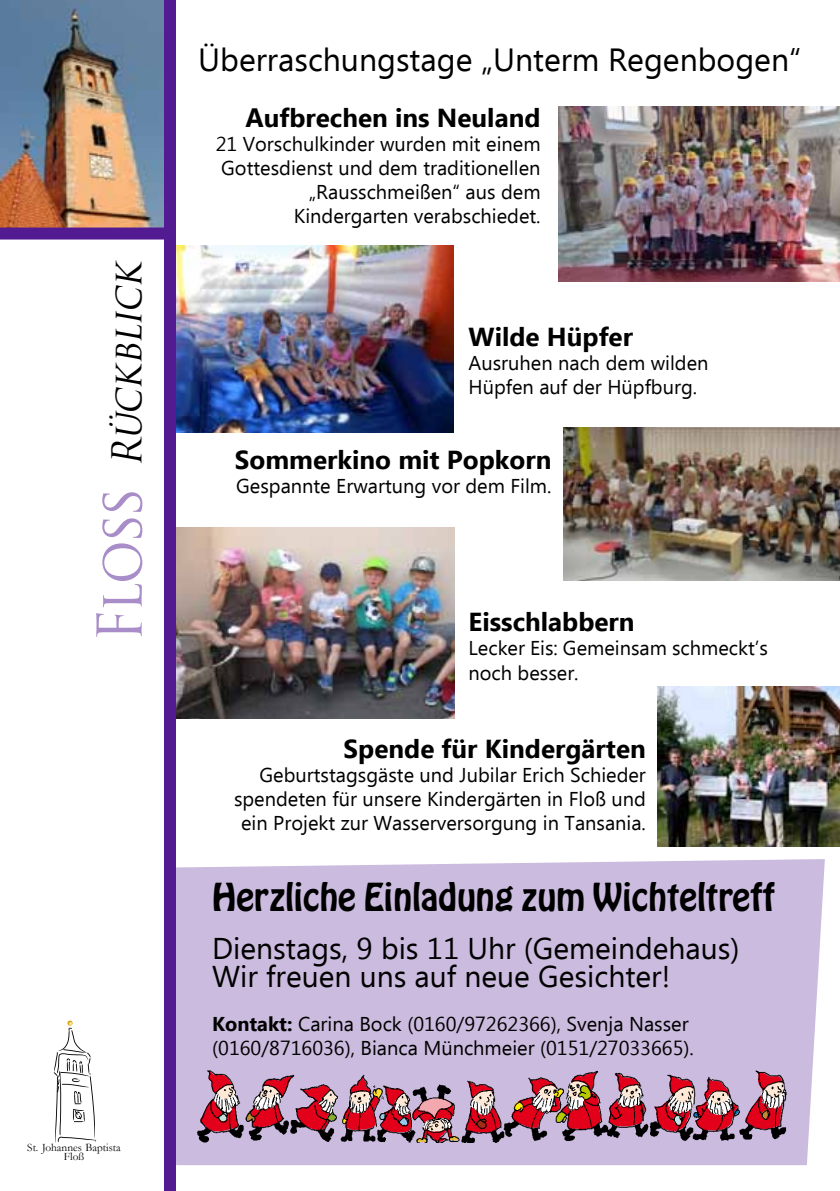
<style>
.page{position:relative;width:840px;height:1191px;background:#fff}
.page>*{position:absolute;margin:0;border:0;box-sizing:border-box;transform-origin:0 0}
.t1{font:italic 40px "Trajan Pro";color:#000;scale:.9 1}
.t2{font:34px "Hobo Std";color:#000}
.t3{font:32px "Ebrima";color:#000}
.t4{font:30px/28px "Ebrima";color:#000}
.t5{font:700 26px "Ebrima";color:#000}
.t6{font:20px/24px "Ebrima";color:#000}
.t7{font:11.4px/9.8px "Garamond";color:#000;text-align:center}
.s1{font-style:normal;font-size:60px;color:#a98dc8}
.s2{font-weight:700}
</style>
<div class="page">
<img style="left:175px;top:527px;width:279px;height:192px">
<img style="left:175px;top:245px;width:278px;height:187px">
<div style="left:175px;top:859px;width:649px;height:306px;background:#cbbbde"></div>
<img style="left:197px;top:1070px;width:589px;height:72px">
<img style="left:0;top:0;width:164px;height:227px">
<div style="left:164px;top:0;width:11px;height:1191px;background:#521b92"></div>
<svg style="left:54px;top:1020px;width:42px;height:123px"></svg>
<div style="left:0;top:227px;width:167px;height:12px;background:#521b92"></div>
<img style="left:563px;top:428px;width:276px;height:153px">
<img style="left:558px;top:106px;width:281px;height:175px">
<img style="left:657px;top:686px;width:182px;height:160px">
<h1 class="t1" style="left:101px;top:642px;width:431px;rotate:-90deg"><span class="s1">F l o s s</span> Rückblick</h1>
<p class="t7" style="left:27px;top:1141px;width:95px">St. Johannes Baptista<br>Floß</p>
<h3 class="t3" style="left:198px;top:37px;width:604px">Überraschungstage „Unterm Regenbogen“</h3>
<h3 class="t5" style="left:245px;top:99px;width:296px">Aufbrechen ins Neuland</h3>
<p class="t6" style="left:215px;top:133px;width:326px;text-align:right">21 Vorschulkinder wurden mit einem<br>Gottesdienst und dem traditionellen „Rausschmeißen“ aus dem<br>Kindergarten verabschiedet.</p>
<h3 class="t5" style="left:468px;top:318px;width:166px">Wilde Hüpfer</h3>
<p class="t6" style="left:468px;top:352px;width:241px">Ausruhen nach dem wilden<br>Hüpfen auf der Hüpfburg.</p>
<h3 class="t5" style="left:235px;top:441px;width:318px">Sommerkino mit Popkorn</h3>
<p class="t6" style="left:236px;top:475px;width:316px">Gespannte Erwartung vor dem Film.</p>
<h3 class="t5" style="left:468px;top:603px;width:167px">Eisschlabbern</h3>
<p class="t6" style="left:468px;top:637px;width:301px">Lecker Eis: Gemeinsam schmeckt’s noch besser.</p>
<h3 class="t5" style="left:343px;top:729px;width:303px">Spende für Kindergärten</h3>
<p class="t6" style="left:234px;top:763px;width:413px;text-align:right">Geburtstagsgäste und Jubilar Erich Schieder spendeten für unsere Kindergärten in Floß und ein Projekt zur Wasserversorgung in Tansania.</p>
<h2 class="t2" style="left:212px;top:874px;width:564px">Herzliche Einladung zum Wichteltreff</h2>
<h3 class="t4" style="left:212px;top:936px;width:528px">Dienstags, 9 bis 11 Uhr (Gemeindehaus)<br>Wir freuen uns auf neue Gesichter!</h3>
<p class="t6" style="left:212px;top:1013px;width:483px"><span class="s2">Kontakt:</span> Carina Bock (0160/97262366), Svenja Nasser (0160/8716036), Bianca Münchmeier (0151/27033665).</p>
</div>
